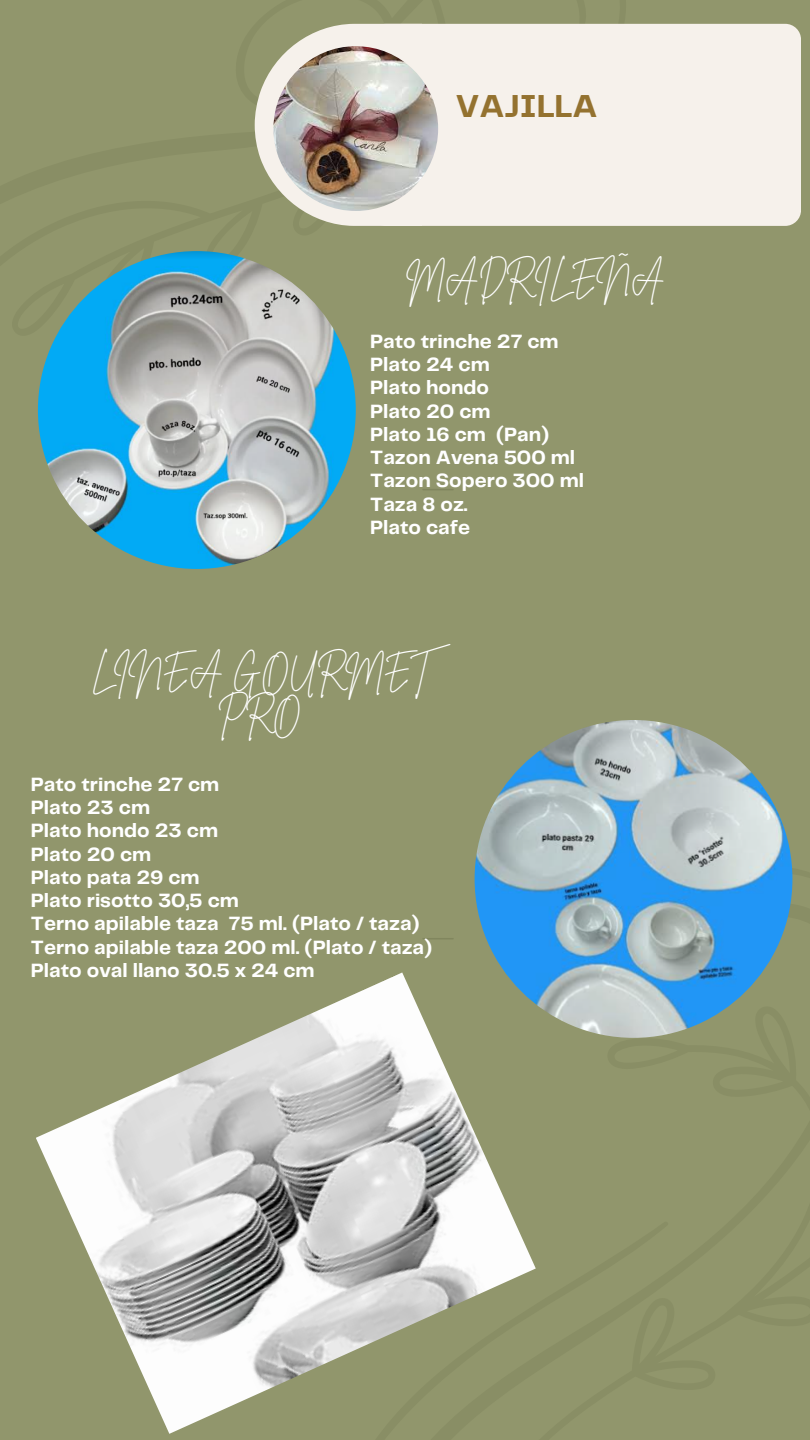
<style>
.page{position:relative;width:810px;height:1440px;background:#91966c}
.page>*{position:absolute;margin:0;border:0;box-sizing:border-box;transform-origin:0 0}
.t1{font:700 33px "Telegraf";color:#94722f}
.t2{font:30.9px/42.8px "Brittany Signature";color:#fff}
.t3{font:700 20px "Telegraf";color:#fff}
</style>
<div class="page">
<svg style="left:255px;top:24px;width:127px;height:202px"></svg>
<div style="left:370px;top:24px;width:431px;height:202px;background:#f6f1eb;border-radius:16px"></div>
<img style="left:273px;top:46px;width:165px;height:165px;border-radius:50%">
<hr style="left:423px;top:489px;width:30px;height:1px;background:#81865e">
<img style="left:38px;top:251px;width:318px;height:318px;border-radius:50%">
<hr style="left:423px;top:938px;width:30px;height:1px;background:#81865e">
<img style="left:475px;top:720px;width:317px;height:318px;border-radius:50%">
<img style="left:36px;top:972px;width:500px;height:462px">
<p class="t1" style="left:455px;top:92px;width:144px">VAJILLA</p>
<p class="t2" style="left:406px;top:257px;width:261px">MADRILEÑA</p>
<p class="t3" style="left:370px;top:333px;width:190px">Pato trinche 27 cm</p>
<p class="t3" style="left:370px;top:356px;width:121px">Plato 24 cm</p>
<p class="t3" style="left:370px;top:379px;width:120px">Plato hondo</p>
<p class="t3" style="left:370px;top:402px;width:122px">Plato 20 cm</p>
<p class="t3" style="left:370px;top:426px;width:181px">Plato 16 cm (Pan)</p>
<p class="t3" style="left:370px;top:449px;width:206px">Tazon Avena 500 ml</p>
<p class="t3" style="left:370px;top:472px;width:215px">Tazon Sopero 300 ml</p>
<p class="t3" style="left:370px;top:495px;width:99px">Taza 8 oz.</p>
<p class="t3" style="left:370px;top:519px;width:101px">Plato cafe</p>
<p class="t2" style="left:218px;top:650px;width:235px;text-indent:-126px">LINEA GOURMET<br>PRO</p>
<p class="t3" style="left:31px;top:776px;width:190px">Pato trinche 27 cm</p>
<p class="t3" style="left:31px;top:799px;width:121px">Plato 23 cm</p>
<p class="t3" style="left:31px;top:822px;width:189px">Plato hondo 23 cm</p>
<p class="t3" style="left:31px;top:845px;width:122px">Plato 20 cm</p>
<p class="t3" style="left:31px;top:869px;width:170px">Plato pata 29 cm</p>
<p class="t3" style="left:31px;top:892px;width:210px">Plato risotto 30,5 cm</p>
<p class="t3" style="left:31px;top:915px;width:390px">Terno apilable taza 75 ml. (Plato / taza)</p>
<p class="t3" style="left:31px;top:938px;width:403px">Terno apilable taza 200 ml. (Plato / taza)</p>
<p class="t3" style="left:31px;top:962px;width:285px">Plato oval llano 30.5 x 24 cm</p>
</div>
